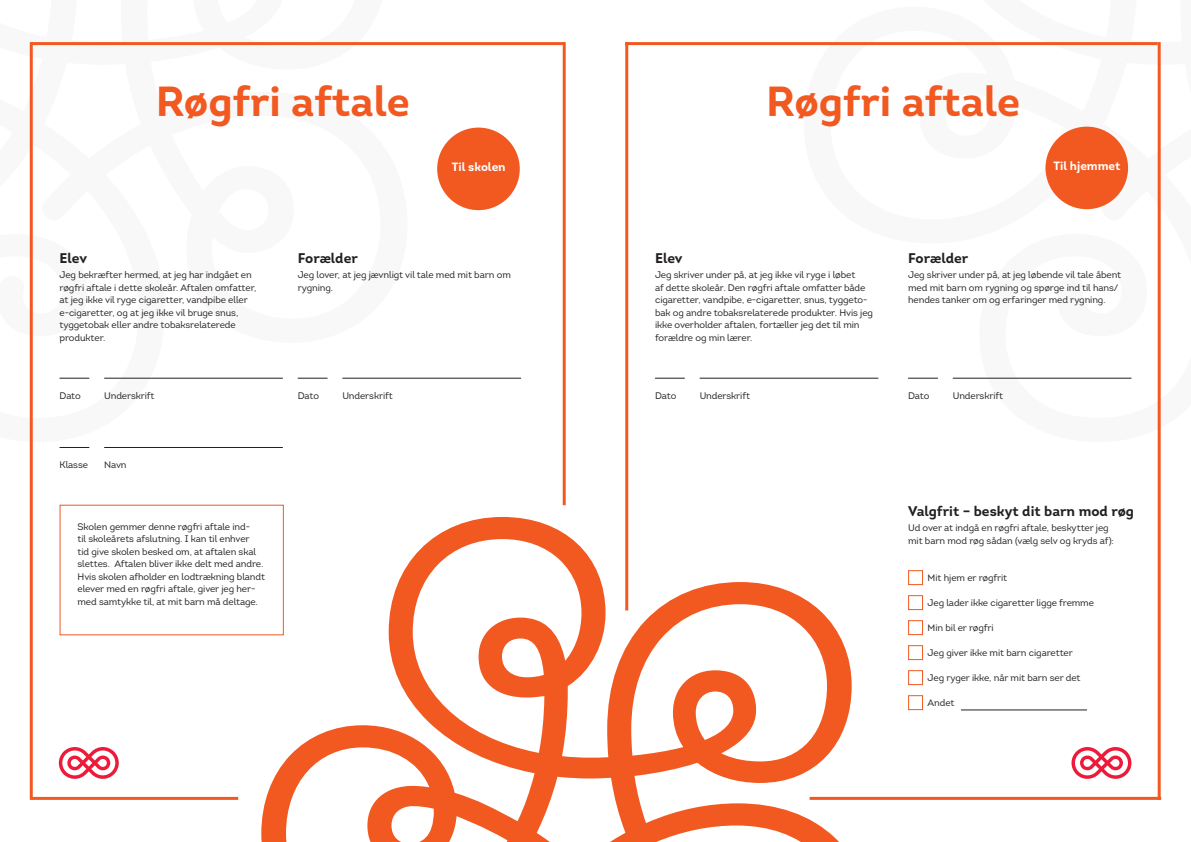
<style>
.page{position:relative;width:1191px;height:842px;background:#fff}
.page>*{position:absolute;margin:0;border:0;box-sizing:border-box;transform-origin:0 0}
.t1{font:700 42px "Intro";color:#f15921}
.RF_MELLEMRUBRIK{font:700 14px "Intro";color:#231f20}
.t2{font:700 12px "Intro";color:#fff}
.RF_BRØD{font:9.5px/12.5px "Intro";letter-spacing:-.01em;color:#231f20}
</style>
<div class="page">
<svg style="left:29px;top:42px;width:378px;height:400px"></svg>
<svg style="left:804px;top:42px;width:357px;height:400px"></svg>
<svg style="left:261px;top:517px;width:609px;height:325px"></svg>
<hr style="left:30px;top:42px;width:3px;height:758px;background:#f15921">
<hr style="left:1157px;top:42px;width:3px;height:758px;background:#f15921">
<hr style="left:563px;top:42px;width:3px;height:463px;background:#f15921">
<hr style="left:625px;top:42px;width:3px;height:568px;background:#f15921">
<hr style="left:32px;top:42px;width:532px;height:3px;background:#f15921">
<hr style="left:625px;top:42px;width:532px;height:3px;background:#f15921">
<hr style="left:32px;top:797px;width:206px;height:3px;background:#f15921">
<hr style="left:809px;top:797px;width:352px;height:3px;background:#f15921">
<div style="left:437px;top:128px;width:83px;height:82px;background:#f15921;border-radius:50%"></div>
<svg style="left:1071px;top:747px;width:60px;height:32px"></svg>
<svg style="left:59px;top:747px;width:60px;height:32px"></svg>
<svg style="left:60px;top:378px;width:29px;height:1px"></svg>
<svg style="left:60px;top:447px;width:29px;height:1px"></svg>
<svg style="left:298px;top:378px;width:29px;height:1px"></svg>
<hr style="left:104px;top:378px;width:179px;height:1px;background:#231f20">
<hr style="left:104px;top:447px;width:179px;height:1px;background:#231f20">
<hr style="left:342px;top:378px;width:179px;height:1px;background:#231f20">
<div style="left:908px;top:570px;width:15px;height:15px;border:1px solid #f15921"></div>
<div style="left:908px;top:595px;width:15px;height:15px;border:1px solid #f15921"></div>
<div style="left:908px;top:620px;width:15px;height:15px;border:1px solid #f15921"></div>
<div style="left:908px;top:645px;width:15px;height:15px;border:1px solid #f15921"></div>
<div style="left:908px;top:670px;width:15px;height:15px;border:1px solid #f15921"></div>
<div style="left:908px;top:695px;width:15px;height:15px;border:1px solid #f15921"></div>
<div style="left:1045px;top:127px;width:83px;height:82px;background:#f15921;border-radius:50%"></div>
<hr style="left:655px;top:378px;width:30px;height:1px;background:#231f20">
<hr style="left:908px;top:378px;width:30px;height:1px;background:#231f20">
<hr style="left:699px;top:378px;width:179px;height:1px;background:#231f20">
<hr style="left:952px;top:378px;width:179px;height:1px;background:#231f20">
<hr style="left:961px;top:710px;width:126px;height:1px;background:#231f20">
<p class="t1" style="left:156px;top:74px;width:256px">Røgfri aftale</p>
<p class="t1" style="left:766px;top:74px;width:256px">Røgfri aftale</p>
<p class="t2" style="left:452px;top:159px;width:55px">Til skolen</p>
<p class="t2" style="left:1053px;top:158px;width:69px">Til hjemmet</p>
<p class="RF_MELLEMRUBRIK" style="left:60px;top:249px;width:29px">Elev</p>
<p class="RF_BRØD" style="left:60px;top:269px;width:198px">Jeg bekræfter hermed, at jeg har indgået en røgfri aftale i dette skoleår. Aftalen omfatter, at jeg ikke vil ryge cigaretter, vandpibe eller e-cigaretter, og at jeg ikke vil bruge snus, tyggetobak eller andre tobaksrelaterede produkter.</p>
<p class="RF_MELLEMRUBRIK" style="left:298px;top:249px;width:62px">Forælder</p>
<p class="RF_BRØD" style="left:298px;top:269px;width:215px">Jeg lover, at jeg jævnligt vil tale med mit barn om rygning.</p>
<p class="RF_MELLEMRUBRIK" style="left:655px;top:249px;width:29px">Elev</p>
<p class="RF_BRØD" style="left:655px;top:269px;width:219px">Jeg skriver under på, at jeg ikke vil ryge i løbet<br>af dette skoleår. Den røgfri aftale omfatter både cigaretter, vandpibe, e-cigaretter, snus, tyggeto&shy;bak og andre tobaksrelaterede produkter. Hvis jeg ikke overholder aftalen, fortæller jeg det til min forældre og min lærer.</p>
<p class="RF_MELLEMRUBRIK" style="left:908px;top:249px;width:62px">Forælder</p>
<p class="RF_BRØD" style="left:908px;top:269px;width:214px">Jeg skriver under på, at jeg løbende vil tale åbent med mit barn om rygning og spørge ind til hans/ hendes tanker om og erfaringer med rygning.</p>
<p class="RF_BRØD" style="left:60px;top:389px;width:23px">Dato</p>
<p class="RF_BRØD" style="left:104px;top:389px;width:52px">Underskrift</p>
<p class="RF_BRØD" style="left:298px;top:389px;width:23px">Dato</p>
<p class="RF_BRØD" style="left:342px;top:389px;width:52px">Underskrift</p>
<p class="RF_BRØD" style="left:655px;top:389px;width:23px">Dato</p>
<p class="RF_BRØD" style="left:699px;top:389px;width:52px">Underskrift</p>
<p class="RF_BRØD" style="left:908px;top:389px;width:23px">Dato</p>
<p class="RF_BRØD" style="left:952px;top:389px;width:52px">Underskrift</p>
<p class="RF_BRØD" style="left:60px;top:458px;width:30px">Klasse</p>
<p class="RF_BRØD" style="left:104px;top:458px;width:24px">Navn</p>
<p class="RF_BRØD" style="left:78px;top:520px;width:189px">Skolen gemmer denne røgfri aftale ind-<br>til skoleårets afslutning. I kan til enhver<br>tid give skolen besked om, at aftalen skal slettes. Aftalen bliver ikke delt med andre.<br>Hvis skolen afholder en lodtrækning blandt elever med en røgfri aftale, giver jeg her&shy;med samtykke til, at mit barn må deltage.</p>
<p class="RF_MELLEMRUBRIK" style="left:908px;top:502px;width:227px">Valgfrit – beskyt dit barn mod røg</p>
<p class="RF_BRØD" style="left:908px;top:521px;width:207px">Ud over at indgå en røgfri aftale, beskytter jeg mit barn mod røg sådan (vælg selv og kryds af):</p>
<p class="RF_BRØD" style="left:927px;top:571px;width:81px">Mit hjem er røgfrit</p>
<p class="RF_BRØD" style="left:927px;top:596px;width:168px">Jeg lader ikke cigaretter ligge fremme</p>
<p class="RF_BRØD" style="left:927px;top:621px;width:68px">Min bil er røgfri</p>
<p class="RF_BRØD" style="left:927px;top:646px;width:147px">Jeg giver ikke mit barn cigaretter</p>
<p class="RF_BRØD" style="left:927px;top:671px;width:154px">Jeg ryger ikke, når mit barn ser det</p>
<p class="RF_BRØD" style="left:927px;top:696px;width:28px">Andet</p>
</div>
